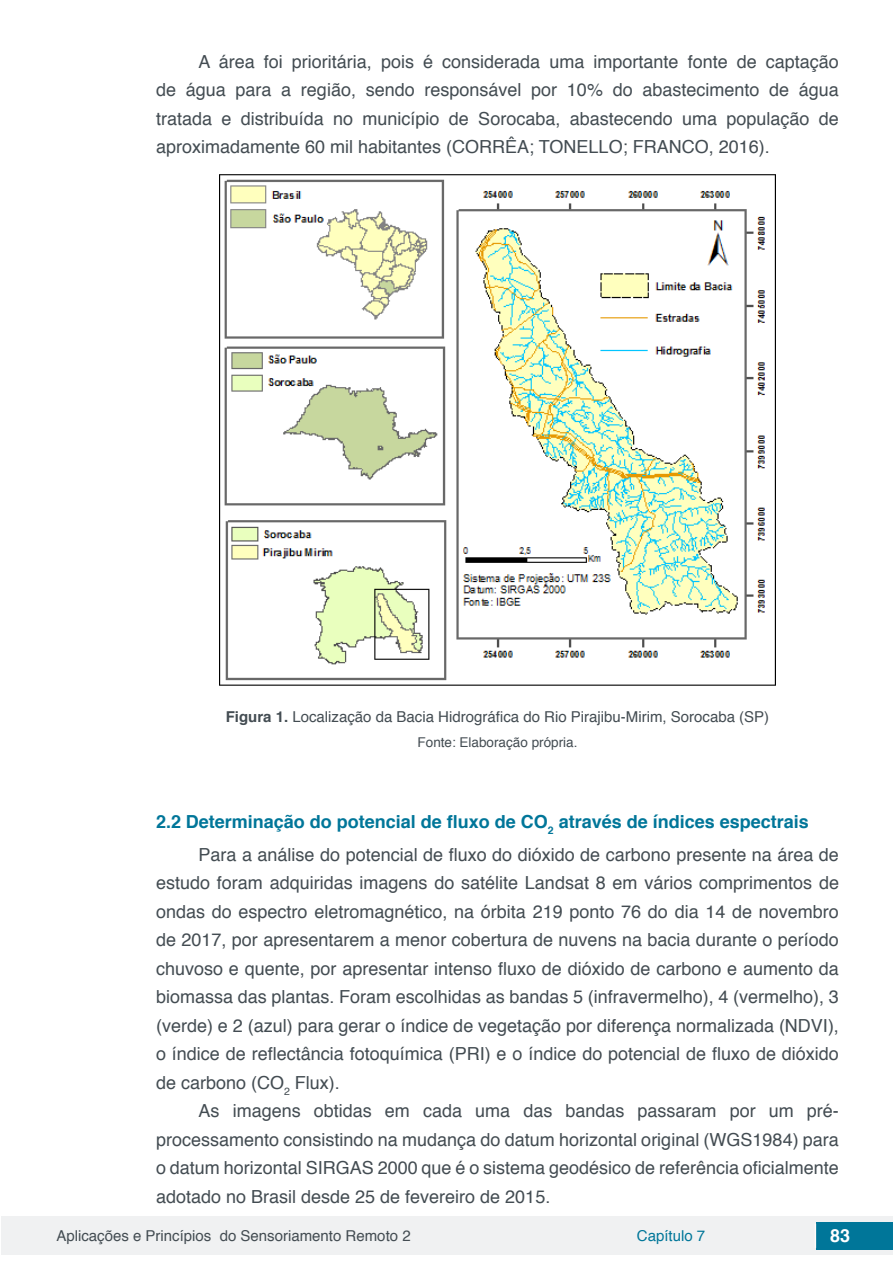
<style>
.page{position:relative;width:893px;height:1263px;background:#fff}
.page>*{position:absolute;margin:0;border:0;box-sizing:border-box;transform-origin:0 0}
.t1{font:18px/28.5px "Helvetica";color:#434c52;text-align:justify}
.t2{font:700 18px "Helvetica";color:#fff}
.t3{font:15px "Helvetica";color:#434c52}
.t4{font:15px "Helvetica";color:#007699}
.t5{font:13.5px "Helvetica";color:#434c52}
.s1{font-weight:700}
.s2{font-weight:700;color:#007699}
</style>
<div class="page">
<div style="left:1px;top:1216px;width:891px;height:38px;background:#f0f1f2"></div>
<div style="left:816px;top:1222px;width:77px;height:27px;background:#007699"></div>
<svg style="left:815px;top:1224px;width:1px;height:24px"></svg>
<img style="left:219px;top:174px;width:557px;height:512px">
<p class="t1" style="left:156px;top:47px;width:684px;text-indent:43px">A área foi prioritária, pois é considerada uma importante fonte de captação de água para a região, sendo responsável por 10% do abastecimento de água tratada e distribuída no município de Sorocaba, abastecendo uma população de aproximadamente 60 mil habitantes (CORRÊA; TONELLO; FRANCO, 2016).</p>
<p class="t3" style="left:226px;top:705px;width:545px"><span class="s1">Figura 1.</span> Localização da Bacia Hidrográfica do Rio Pirajibu-Mirim, Sorocaba (SP)</p>
<p class="t5" style="left:418px;top:732px;width:161px">Fonte: Elaboração própria.</p>
<p class="t1" style="left:199px;top:806px;width:642px;line-height:32.7px;text-indent:-43px"><span class="s2">2.2 Determinação do potencial de fluxo de CO</span><sub>2</sub> <span class="s2">através de índices espectrais<br></span>Para a análise do potencial de fluxo do dióxido de carbono presente na área de</p>
<p class="t1" style="left:156px;top:869px;width:684px">estudo foram adquiridas imagens do satélite Landsat 8 em vários comprimentos de ondas do espectro eletromagnético, na órbita 219 ponto 76 do dia 14 de novembro de 2017, por apresentarem a menor cobertura de nuvens na bacia durante o período chuvoso e quente, por apresentar intenso fluxo de dióxido de carbono e aumento da biomassa das plantas. Foram escolhidas as bandas 5 (infravermelho), 4 (vermelho), 3 (verde) e 2 (azul) para gerar o índice de vegetação por diferença normalizada (NDVI), o índice de reflectância fotoquímica (PRI) e o índice do potencial de fluxo de dióxido de carbono (CO<sub>2</sub> Flux).</p>
<p class="t1" style="left:156px;top:1097px;width:684px;text-indent:43px">As imagens obtidas em cada uma das bandas passaram por um pré&shy;processamento consistindo na mudança do datum horizontal original (WGS1984) para o datum horizontal SIRGAS 2000 que é o sistema geodésico de referência oficialmente adotado no Brasil desde 25 de fevereiro de 2015.</p>
<p class="t3" style="left:56px;top:1224px;width:356px">Aplicações e Princípios do Sensoriamento Remoto 2</p>
<p class="t4" style="left:637px;top:1224px;width:70px">Capítulo 7</p>
<p class="t2" style="left:830px;top:1221px;width:22px">83</p>
</div>
